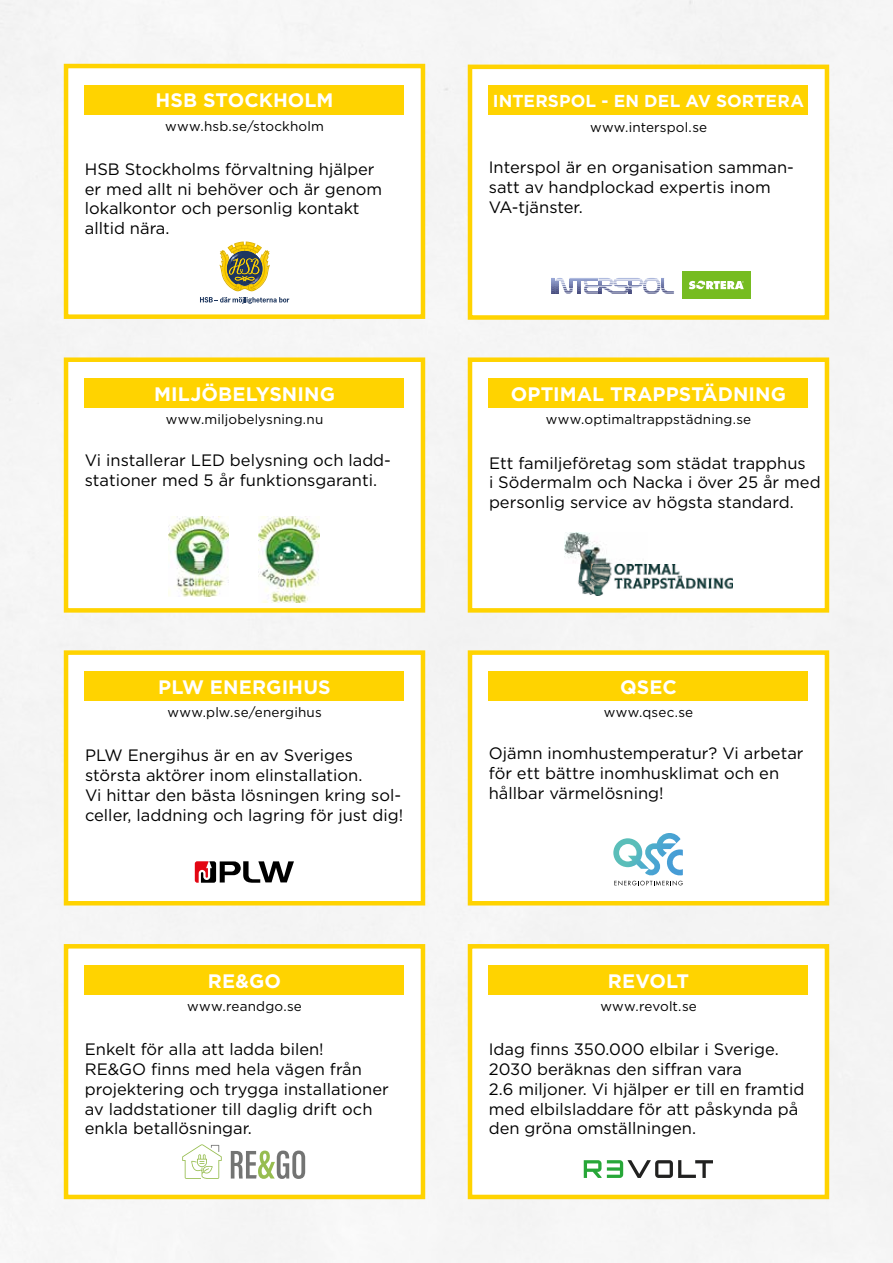
<style>
.page{position:relative;width:893px;height:1263px;background:#f5f5f5}
.page>*{position:absolute;margin:0;border:0;box-sizing:border-box;transform-origin:0 0}
.t1{font:700 19.5px "Gotham";letter-spacing:.005em;color:#fff}
.t2{font:700 17.25px "Gotham";letter-spacing:.005em;color:#fff}
.t3{font:16.5px/19.8px "Gotham";color:#000}
.t4{font:13.5px "Gotham";letter-spacing:.01em;color:#000}
</style>
<div class="page">
<div style="left:470px;top:946px;width:357px;height:251px;background:#fff"></div>
<div style="left:468px;top:944px;width:361px;height:255px;border:4px solid #ffd300"></div>
<svg style="left:584px;top:1160px;width:17px;height:18px"></svg>
<svg style="left:607px;top:1160px;width:106px;height:18px"></svg>
<div style="left:489px;top:965px;width:319px;height:29px;background:#ffd300"></div>
<div style="left:470px;top:360px;width:357px;height:250px;background:#fff"></div>
<div style="left:468px;top:357px;width:361px;height:256px;border:4px solid #ffd300"></div>
<img style="left:564px;top:532px;width:169px;height:64px">
<div style="left:489px;top:379px;width:319px;height:29px;background:#ffd300"></div>
<div style="left:66px;top:360px;width:357px;height:250px;background:#fff"></div>
<div style="left:64px;top:357px;width:361px;height:256px;border:4px solid #ffd300"></div>
<img style="left:169px;top:516px;width:60px;height:81px">
<img style="left:258px;top:516px;width:61px;height:87px">
<div style="left:85px;top:379px;width:319px;height:29px;background:#ffd300"></div>
<div style="left:470px;top:653px;width:357px;height:250px;background:#fff"></div>
<div style="left:468px;top:650px;width:361px;height:255px;border:4px solid #ffd300"></div>
<div style="left:489px;top:672px;width:319px;height:29px;background:#ffd300"></div>
<svg style="left:613px;top:833px;width:70px;height:52px"></svg>
<div style="left:66px;top:653px;width:357px;height:250px;background:#fff"></div>
<div style="left:64px;top:650px;width:361px;height:255px;border:4px solid #ffd300"></div>
<svg style="left:195px;top:861px;width:99px;height:22px"></svg>
<div style="left:85px;top:672px;width:319px;height:29px;background:#ffd300"></div>
<div style="left:66px;top:946px;width:357px;height:251px;background:#fff"></div>
<div style="left:64px;top:944px;width:361px;height:255px;border:4px solid #ffd300"></div>
<svg style="left:182px;top:1144px;width:40px;height:35px"></svg>
<svg style="left:231px;top:1150px;width:74px;height:29px"></svg>
<div style="left:85px;top:965px;width:319px;height:29px;background:#ffd300"></div>
<div style="left:470px;top:67px;width:357px;height:250px;background:#fff"></div>
<div style="left:468px;top:65px;width:361px;height:255px;border:4px solid #ffd300"></div>
<svg style="left:551px;top:278px;width:123px;height:16px"></svg>
<div style="left:682px;top:271px;width:68px;height:27px;background:#76bc21"></div>
<svg style="left:689px;top:281px;width:55px;height:8px"></svg>
<div style="left:489px;top:86px;width:319px;height:29px;background:#ffd300"></div>
<div style="left:66px;top:66px;width:357px;height:251px;background:#fff"></div>
<div style="left:64px;top:64px;width:361px;height:255px;border:4px solid #ffd300"></div>
<div style="left:85px;top:85px;width:319px;height:29px;background:#ffd300"></div>
<svg style="left:200px;top:242px;width:89px;height:62px"></svg>
<img style="left:232px;top:271px;width:24px;height:3px">
<p class="t1" style="left:156px;top:88px;width:179px">HSB STOCKHOLM</p>
<p class="t4" style="left:165px;top:117px;width:160px">www.hsb.se/stockholm</p>
<p class="t3" style="left:85px;top:159px;width:299px">HSB Stockholms förvaltning hjälper er med allt ni behöver och är genom lokalkontor och personlig kontakt alltid nära.</p>
<p class="t1" style="left:154px;top:381px;width:182px">MILJÖBELYSNING</p>
<p class="t4" style="left:166px;top:411px;width:159px">www.miljobelysning.nu</p>
<p class="t3" style="left:85px;top:450px;width:308px">Vi installerar LED belysning och ladd&shy;stationer med 5 år funktionsgaranti.</p>
<p class="t1" style="left:158px;top:674px;width:174px">PLW ENERGIHUS</p>
<p class="t4" style="left:167px;top:704px;width:156px">www.plw.se/energihus</p>
<p class="t3" style="left:85px;top:745px;width:320px">PLW Energihus är en av Sveriges största aktörer inom elinstallation.<br>Vi hittar den bästa lösningen kring sol&shy;celler, laddning och lagring för just dig!</p>
<p class="t1" style="left:208px;top:968px;width:75px">RE&amp;GO</p>
<p class="t4" style="left:187px;top:997px;width:116px">www.reandgo.se</p>
<p class="t3" style="left:85px;top:1039px;width:306px">Enkelt för alla att ladda bilen!<br>RE&amp;GO finns med hela vägen från projektering och trygga installationer av laddstationer till daglig drift och enkla betallösningar.</p>
<p class="t2" style="left:493px;top:90px;width:313px">INTERSPOL - EN DEL AV SORTERA</p>
<p class="t4" style="left:590px;top:118px;width:119px">www.interspol.se</p>
<p class="t3" style="left:489px;top:157px;width:307px">Interspol är en organisation samman&shy;satt av handplockad expertis inom<br>VA-tjänster.</p>
<p class="t1" style="left:511px;top:381px;width:277px">OPTIMAL TRAPPSTÄDNING</p>
<p class="t4" style="left:546px;top:411px;width:207px">www.optimaltrappstädning.se</p>
<p class="t3" style="left:489px;top:452px;width:333px">Ett familjeföretag som städat trapphus<br>i Södermalm och Nacka i över 25 år med personlig service av högsta standard.</p>
<p class="t1" style="left:620px;top:674px;width:58px">QSEC</p>
<p class="t4" style="left:604px;top:704px;width:91px">www.qsec.se</p>
<p class="t3" style="left:489px;top:743px;width:316px">Ojämn inomhustemperatur? Vi arbetar för ett bättre inomhusklimat och en hållbar värmelösning!</p>
<p class="t1" style="left:608px;top:968px;width:83px">REVOLT</p>
<p class="t4" style="left:600px;top:997px;width:98px">www.revolt.se</p>
<p class="t3" style="left:489px;top:1039px;width:317px">Idag finns 350.000 elbilar i Sverige.<br>2030 beräknas den siffran vara<br>2.6 miljoner. Vi hjälper er till en framtid med elbilsladdare för att påskynda på den gröna omställningen.</p>
</div>
